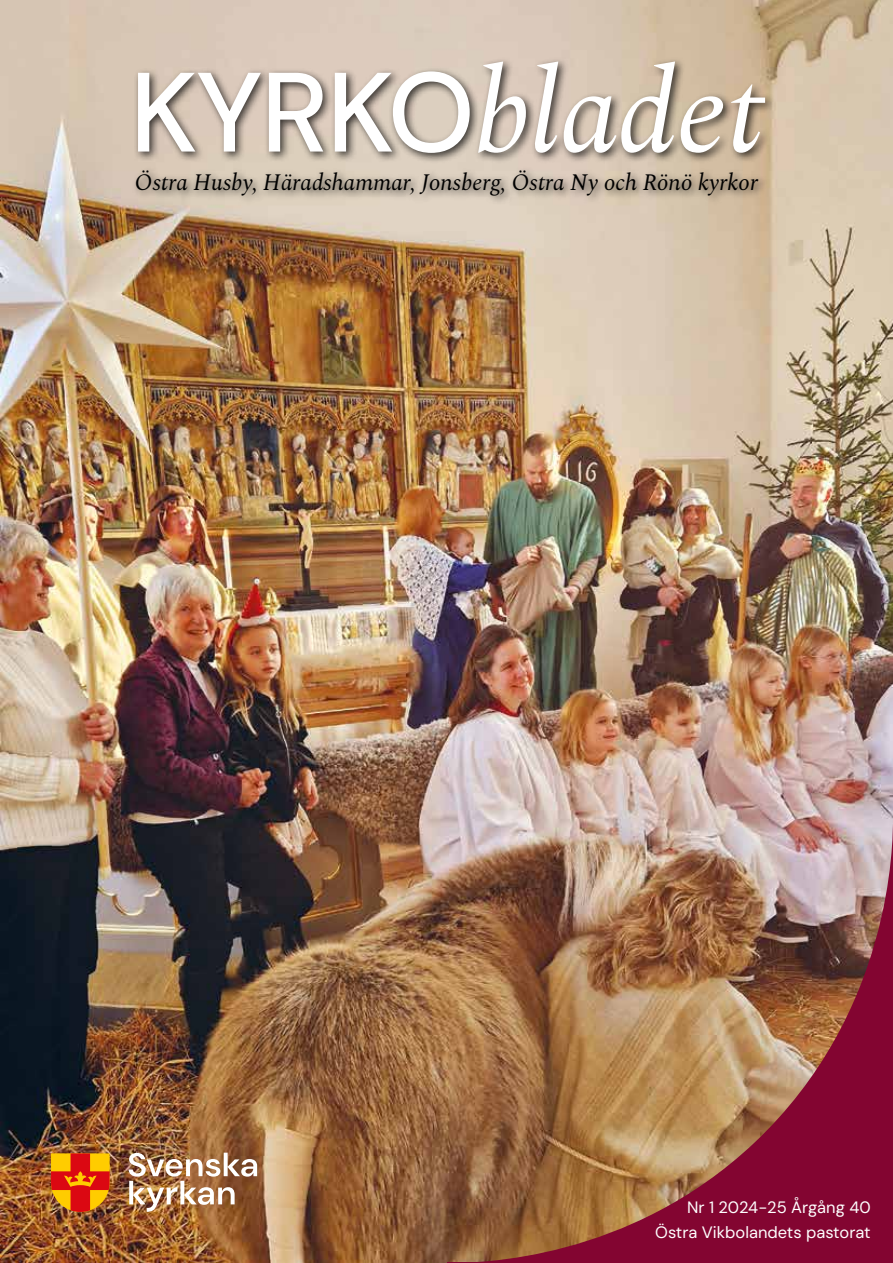
<style>
.page{position:relative;width:893px;height:1263px;background:#fff}
.page>*{position:absolute;margin:0;border:0;box-sizing:border-box;transform-origin:0 0}
.t1{font:italic 120px "Spectral";letter-spacing:-.02em;color:#fff}
.t2{font:italic 23.25px "Spectral";color:#000}
.t3{font:16.5px/24px "DM Sans";color:#fff;text-align:right}
.s1{font-family:"DM Sans";font-weight:500;font-style:normal;font-size:112.5px}
</style>
<div class="page">
<img style="left:0;top:0;width:893px;height:1263px">
<div style="left:133px;top:57px;width:643px;height:107px;background:#000;opacity:.75"></div>
<div style="left:132px;top:166px;width:637px;height:40px;background:#000;opacity:.75"></div>
<img style="left:128px;top:1153px;width:129px;height:59px">
<svg style="left:51px;top:1153px;width:59px;height:59px;background:#e0600e"></svg>
<img style="left:447px;top:817px;width:446px;height:445px">
<hr style="left:447px;top:1262px;width:446px;height:1px;background:#830531">
<h1 class="t1" style="left:130px;top:25px;width:635px"><span class="s1">KYRKO</span>bladet</h1>
<p class="t2" style="left:135px;top:166px;width:625px">Östra Husby, Häradshammar, Jonsberg, Östra Ny och Rönö kyrkor</p>
<p class="t3" style="left:655px;top:1195px;width:217px">Nr 1 2024-25 Årgång 40<br>Östra Vikbolandets pastorat</p>
</div>
